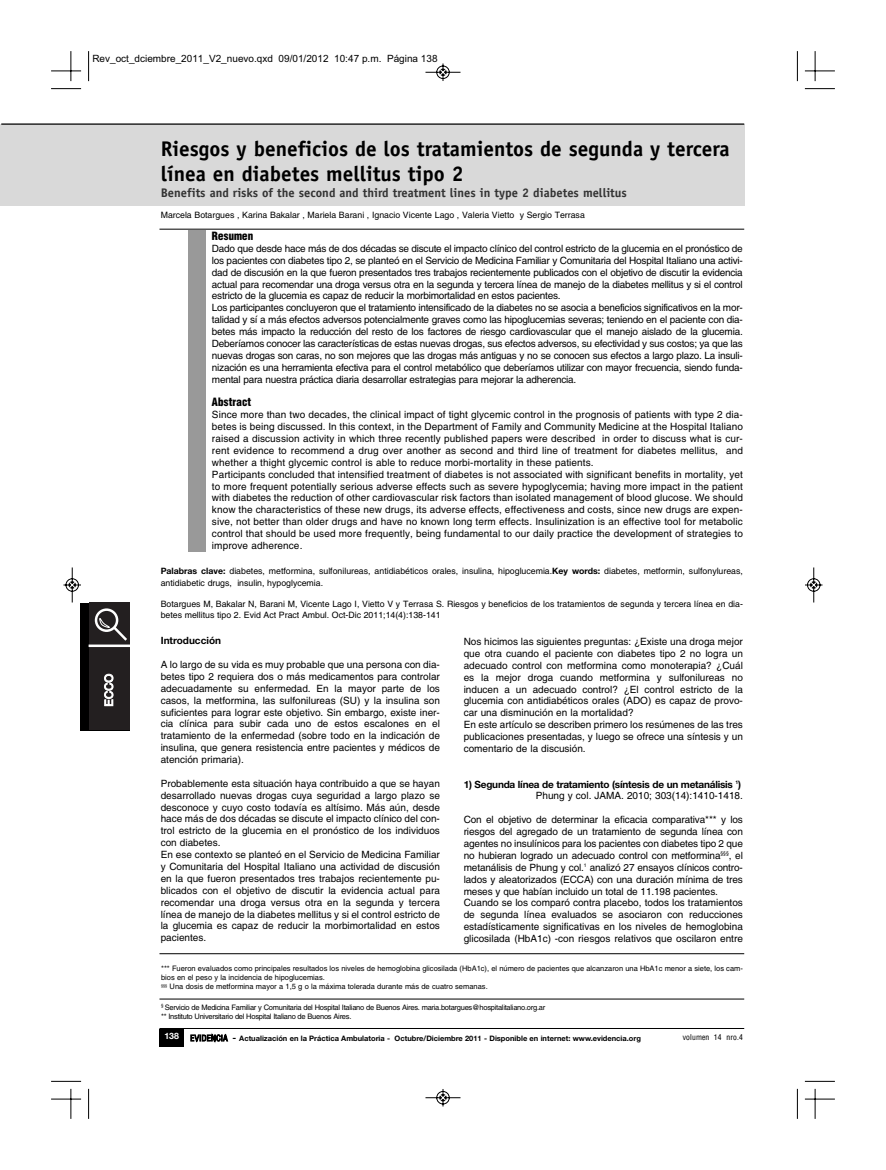
<style>
.page{position:relative;width:886px;height:1170px;background:#fff}
.page>*{position:absolute;margin:0;border:0;box-sizing:border-box;transform-origin:0 0}
.t1{font:700 21.25px/25.5px "Officina Sans";color:#000}
.t2{font:700 12.5px "Officina Sans";color:#333}
.t3{font:12.5px "Helvetica Condensed Black Se";color:#000}
.t4{font:11.25px "Helvetica";color:#fff}
.t5{font:10px/11.9px "Helvetica";color:#000}
.t6{font:10px/11.9px "Helvetica";letter-spacing:-.02em;color:#000}
.t7{font:10px "Arial";color:#000}
.t8{font:700 10px "Helvetica Neue LT Std";letter-spacing:-.02em;color:#000}
.t9{font:700 10px "Helvetica Neue LT Std";color:#000}
.t10{font:8.75px/11.2px "Helvetica";color:#000}
.t11{font:8.75px "Helvetica Conth";color:#000}
.t12{font:7.5px/9px "Helvetica";color:#000}
.t13{font:7.5px/9.6px "Helvetica";letter-spacing:-.035em;color:#000}
.t14{font:700 7.5px "Helvetica Neue LT Std";color:#000}
.s1{font-family:"Helvetica Neue LT Std";font-weight:700}
.s2{font-family:"Helvetica Conth";font-weight:400;font-size:9.38px}
.s3{font-size:9.38px}
</style>
<div class="page">
<div style="left:159px;top:1028px;width:25px;height:18px;background:#000"></div>
<div style="left:80px;top:602px;width:49px;height:128px;background:#000"></div>
<div style="left:89px;top:602px;width:40px;height:128px;background:#231f20"></div>
<hr style="left:89px;top:644px;width:40px;height:3px;background:#fff">
<div style="left:95px;top:608px;width:23px;height:24px;border:2px solid #fff;border-radius:50%"></div>
<svg style="left:99px;top:617px;width:31px;height:26px"></svg>
<div style="left:0;top:124px;width:744px;height:82px;background:#d9d9d9"></div>
<hr style="left:1px;top:123px;width:743px;height:2px;background:#000">
<hr style="left:159px;top:1028px;width:585px;height:1px;background:#000">
<div style="left:188px;top:230px;width:17px;height:321px;background:#999"></div>
<hr style="left:159px;top:229px;width:585px;height:1px;background:#000">
<hr style="left:159px;top:953px;width:585px;height:1px;background:#000">
<hr style="left:159px;top:998px;width:585px;height:1px;background:#000">
<hr style="left:88px;top:51px;width:1px;height:30px;background:#000">
<hr style="left:51px;top:88px;width:30px;height:1px;background:#000">
<hr style="left:797px;top:51px;width:1px;height:30px;background:#000">
<hr style="left:805px;top:88px;width:30px;height:1px;background:#000">
<hr style="left:88px;top:1088px;width:1px;height:30px;background:#000">
<hr style="left:51px;top:1080px;width:30px;height:1px;background:#000">
<hr style="left:797px;top:1088px;width:1px;height:30px;background:#000">
<hr style="left:805px;top:1080px;width:30px;height:1px;background:#000">
<hr style="left:71px;top:51px;width:1px;height:30px;background:#000">
<hr style="left:51px;top:71px;width:30px;height:1px;background:#000">
<hr style="left:815px;top:51px;width:1px;height:30px;background:#000">
<hr style="left:805px;top:71px;width:30px;height:1px;background:#000">
<hr style="left:71px;top:1088px;width:1px;height:30px;background:#000">
<hr style="left:51px;top:1098px;width:30px;height:1px;background:#000">
<hr style="left:815px;top:1088px;width:1px;height:30px;background:#000">
<hr style="left:805px;top:1098px;width:30px;height:1px;background:#000">
<svg style="left:425px;top:63px;width:36px;height:18px"></svg>
<svg style="left:425px;top:1089px;width:36px;height:18px"></svg>
<svg style="left:63px;top:567px;width:19px;height:36px"></svg>
<svg style="left:805px;top:567px;width:18px;height:36px"></svg>
<p class="t7" style="left:92px;top:55px;width:347px">Rev_oct_dciembre_2011_V2_nuevo.qxd 09/01/2012 10:47 p.m. Página 138</p>
<h1 class="t1" style="left:161px;top:138px;width:571px">Riesgos y beneficios de los tratamientos de segunda y tercera línea en diabetes mellitus tipo 2</h1>
<p class="t2" style="left:161px;top:188px;width:468px">Benefits and risks of the second and third treatment lines in type 2 diabetes mellitus</p>
<p class="t10" style="left:161px;top:210px;width:426px">Marcela Botargues , Karina Bakalar , Mariela Barani , Ignacio Vicente Lago , Valeria Vietto y Sergio Terrasa</p>
<p class="t3" style="left:212px;top:232px;width:43px">Resumen</p>
<p class="t6" style="left:212px;top:243px;width:532px">Dado que desde hace más de dos décadas se discute el impacto clínico del control estricto de la glucemia en el pronóstico de los pacientes con diabetes tipo 2, se planteó en el Servicio de Medicina Familiar y Comunitaria del Hospital Italiano una activi&shy;dad de discusión en la que fueron presentados tres trabajos recientemente publicados con el objetivo de discutir la evidencia actual para recomendar una droga versus otra en la segunda y tercera línea de manejo de la diabetes mellitus y si el control estricto de la glucemia es capaz de reducir la morbimortalidad en estos pacientes.<br>Los participantes concluyeron que el tratamiento intensificado de la diabetes no se asocia a beneficios significativos en la mor&shy;talidad y sí a más efectos adversos potencialmente graves como las hipoglucemias severas; teniendo en el paciente con dia&shy;betes más impacto la reducción del resto de los factores de riesgo cardiovascular que el manejo aislado de la glucemia.<br>Deberíamos conocer las características de estas nuevas drogas, sus efectos adversos, su efectividad y sus costos; ya que las nuevas drogas son caras, no son mejores que las drogas más antiguas y no se conocen sus efectos a largo plazo. La insuli&shy;nización es una herramienta efectiva para el control metabólico que deberíamos utilizar con mayor frecuencia, siendo funda&shy;mental para nuestra práctica diaria desarrollar estrategias para mejorar la adherencia.</p>
<p class="t3" style="left:212px;top:398px;width:41px">Abstract</p>
<p class="t5" style="left:212px;top:409px;width:532px">Since more than two decades, the clinical impact of tight glycemic control in the prognosis of patients with type 2 dia&shy;betes is being discussed. In this context, in the Department of Family and Community Medicine at the Hospital Italiano raised a discussion activity in which three recently published papers were described in order to discuss what is cur&shy;rent evidence to recommend a drug over another as second and third line of treatment for diabetes mellitus, and whether a thight glycemic control is able to reduce morbi-mortality in these patients.<br>Participants concluded that intensified treatment of diabetes is not associated with significant benefits in mortality, yet to more frequent potentially serious adverse effects such as severe hypoglycemia; having more impact in the patient with diabetes the reduction of other cardiovascular risk factors than isolated management of blood glucose. We should know the characteristics of these new drugs, its adverse effects, effectiveness and costs, since new drugs are expen&shy;sive, not better than older drugs and have no known long term effects. Insulinization is an effective tool for metabolic control that should be used more frequently, being fundamental to our daily practice the development of strategies to improve adherence.</p>
<p class="t10" style="left:161px;top:566px;width:584px"><span class="s1">Palabras clave:</span> diabetes, metformina, sulfonilureas, antidiabéticos orales, insulina, hipoglucemia.<span class="s1">Key words:</span> diabetes, metformin, sulfonylureas, antidiabetic drugs, insulin, hypoglycemia.</p>
<p class="t4" style="left:105px;top:706px;width:34px;rotate:-90deg">ECCO</p>
<p class="t10" style="left:161px;top:599px;width:584px">Botargues M, Bakalar N, Barani M, Vicente Lago I, Vietto V y Terrasa S. Riesgos y beneficios de los tratamientos de segunda y tercera línea en dia&shy;betes mellitus tipo 2. Evid Act Pract Ambul. Oct-Dic 2011;14(4):138-141</p>
<p class="t9" style="left:161px;top:637px;width:62px">Introducción</p>
<p class="t5" style="left:161px;top:659px;width:281px;text-align:justify">A lo largo de su vida es muy probable que una persona con dia&shy;betes tipo 2 requiera dos o más medicamentos para controlar adecuadamente su enfermedad. En la mayor parte de los casos, la metformina, las sulfonilureas (SU) y la insulina son suficientes para lograr este objetivo. Sin embargo, existe iner&shy;cia clínica para subir cada uno de estos escalones en el tratamiento de la enfermedad (sobre todo en la indicación de insulina, que genera resistencia entre pacientes y médicos de atención primaria).</p>
<p class="t5" style="left:161px;top:778px;width:281px">Probablemente esta situación haya contribuido a que se hayan desarrollado nuevas drogas cuya seguridad a largo plazo se desconoce y cuyo costo todavía es altísimo. Más aún, desde hace más de dos décadas se discute el impacto clínico del con&shy;trol estricto de la glucemia en el pronóstico de los individuos con diabetes.<br>En ese contexto se planteó en el Servicio de Medicina Familiar y Comunitaria del Hospital Italiano una actividad de discusión en la que fueron presentados tres trabajos recientemente pu&shy;blicados con el objetivo de discutir la evidencia actual para recomendar una droga versus otra en la segunda y tercera línea de manejo de la diabetes mellitus y si el control estricto de la glucemia es capaz de reducir la morbimortalidad en estos pacientes.</p>
<p class="t5" style="left:464px;top:636px;width:281px">Nos hicimos las siguientes preguntas: ¿Existe una droga mejor que otra cuando el paciente con diabetes tipo 2 no logra un adecuado control con metformina como monoterapia? ¿Cuál es la mejor droga cuando metformina y sulfonilureas no inducen a un adecuado control? ¿El control estricto de la glucemia con antidiabéticos orales (ADO) es capaz de provo&shy;car una disminución en la mortalidad?<br>En este artículo se describen primero los resúmenes de las tres publicaciones presentadas, y luego se ofrece una síntesis y un comentario de la discusión.</p>
<p class="t8" style="left:464px;top:780px;width:279px">1) Segunda línea de tratamiento (síntesis de un metanálisis <sup>1</sup>)</p>
<p class="t5" style="left:536px;top:790px;width:209px">Phung y col. JAMA. 2010; 303(14):1410-1418.</p>
<p class="t5" style="left:464px;top:814px;width:281px">Con el objetivo de determinar la eficacia comparativa*** y los riesgos del agregado de un tratamiento de segunda línea con agentes no insulínicos para los pacientes con diabetes tipo 2 que no hubieran logrado un adecuado control con metformina<sup>§§§</sup>, el metanálisis de Phung y col.<sup>1</sup> analizó 27 ensayos clínicos contro&shy;lados y aleatorizados (ECCA) con una duración mínima de tres meses y que habían incluido un total de 11.198 pacientes.<br>Cuando se los comparó contra placebo, todos los tratamientos de segunda línea evaluados se asociaron con reducciones estadísticamente significativas en los niveles de hemoglobina glicosilada (HbA1c) -con riesgos relativos que oscilaron entre</p>
<p class="t12" style="left:161px;top:964px;width:583px">*** Fueron evaluados como principales resultados los niveles de hemoglobina glicosilada (HbA1c), el número de pacientes que alcanzaron una HbA1c menor a siete, los cam&shy;bios en el peso y la incidencia de hipoglucemias.<br><sup>§§§</sup> Una dosis de metformina mayor a 1,5 g o la máxima tolerada durante más de cuatro semanas.</p>
<p class="t13" style="left:161px;top:1002px;width:386px"><sup>§</sup> Servicio de Medicina Familiar y Comunitaria del Hospital Italiano de Buenos Aires. maria.botargues@hospitalitaliano.org.ar ** Instituto Universitario del Hospital Italiano de Buenos Aires.</p>
<p class="t14" style="left:164px;top:1035px;width:478px"><sup>138</sup> <span class="s2">EVIDENCIA</span> <span class="s3">-</span> Actualización en la Práctica Ambulatoria - Octubre/Diciembre 2011 - Disponible en internet: www.evidencia.org</p>
<p class="t11" style="left:683px;top:1034px;width:62px">volumen 14 nro.4</p>
</div>
